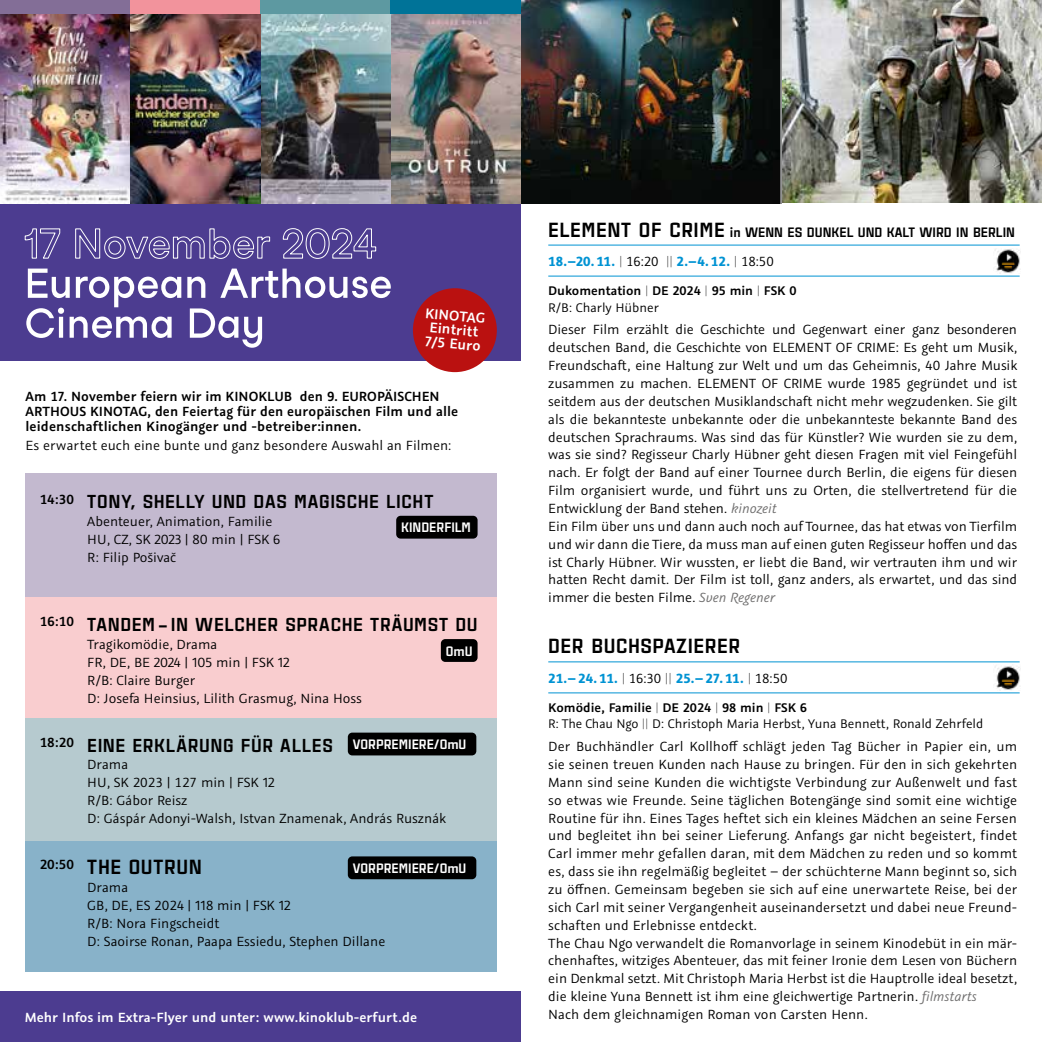
<style>
.page{position:relative;width:1042px;height:1042px;background:#fff}
.page>*{position:absolute;margin:0;border:0;box-sizing:border-box;transform-origin:0 0}
.t1{font:900 21px "Estricta";letter-spacing:.025em;color:#000}
.t2{font:900 19.25px "Estricta";letter-spacing:.025em;color:#000}
.t3{font:600 15.75px/14px "Graublau Sans";color:#fff}
.t4{font:14.88px/17.8px "Graublau Sans";color:#000}
.t5{font:600 14.88px/14.9px "Graublau Sans";letter-spacing:.01em;color:#000}
.t6{font:700 14.88px "Graublau Sans";color:#0093d3}
.t7{font:600 14.88px "Graublau Sans";color:#fff}
.t8{font:14px/16.8px "Graublau Sans";color:#000}
.t9{font:900 14px "Estricta";color:#000}
.t10{font:600 14px/16.8px "Graublau Sans";color:#000}
.t11{font:900 14px "Estricta";color:#fff}
.s1{font-size:21px}
.s2{font-weight:200;color:#000}
.s3{font-weight:400;color:#000}
.s4{font-weight:200}
.s5{font-weight:400}
.s6{font-style:italic;color:#706f6f}
.s7{font-weight:600}
</style>
<div class="page">
<img style="left:521px;top:0;width:259px;height:203px">
<img style="left:783px;top:0;width:259px;height:202px">
<img style="left:995px;top:666px;width:26px;height:24px">
<hr style="left:548px;top:692px;width:471px;height:1px;background:#0093d3">
<hr style="left:548px;top:661px;width:471px;height:1px;background:#0093d3">
<hr style="left:548px;top:276px;width:471px;height:1px;background:#0093d3">
<hr style="left:548px;top:245px;width:471px;height:1px;background:#0093d3">
<div style="left:0;top:0;width:521px;height:360px;background:#4c3c90"></div>
<div style="left:0;top:0;width:130px;height:15px;background:#836e97"></div>
<div style="left:130px;top:0;width:130px;height:15px;background:#f2939c"></div>
<div style="left:260px;top:0;width:131px;height:15px;background:#5d99a1"></div>
<div style="left:391px;top:0;width:130px;height:15px;background:#007398"></div>
<div style="left:0;top:991px;width:521px;height:51px;background:#4c3c90"></div>
<div style="left:25px;top:474px;width:471px;height:123px;background:#c3b9cf"></div>
<div style="left:25px;top:597px;width:471px;height:121px;background:#f9cdcf"></div>
<div style="left:25px;top:718px;width:471px;height:123px;background:#b6cacf"></div>
<div style="left:25px;top:841px;width:471px;height:131px;background:#88b2c9"></div>
<div style="left:441px;top:639px;width:36px;height:23px;background:#000;border-radius:4px"></div>
<img style="left:0;top:15px;width:521px;height:188px">
<div style="left:413px;top:288px;width:84px;height:84px;background:#ba1110;border-radius:50%"></div>
<svg style="left:25px;top:228px;width:351px;height:31px"></svg>
<svg style="left:26px;top:269px;width:365px;height:79px"></svg>
<img style="left:995px;top:249px;width:26px;height:25px">
<div style="left:348px;top:732px;width:128px;height:23px;background:#000;border-radius:4px"></div>
<div style="left:348px;top:856px;width:128px;height:23px;background:#000;border-radius:4px"></div>
<div style="left:396px;top:516px;width:81px;height:22px;background:#000;border-radius:4px"></div>
<p class="t3" style="left:426px;top:306px;width:62px;rotate:5deg">KINOTAG<br>Eintritt<br>7/5 Euro</p>
<p class="t5" style="left:25px;top:388px;width:434px">Am 17. November feiern wir im KINOKLUB den 9. EUROPÄISCHEN<br>ARTHOUS KINOTAG, den Feiertag für den europäischen Film und alle leidenschaftlichen Kinogänger und -betreiber:innen.</p>
<p class="t4" style="left:25px;top:437px;width:427px">Es erwartet euch eine bunte und ganz besondere Auswahl an Filmen:</p>
<p class="t2" style="left:40px;top:488px;width:395px"><sup>14:30</sup> TONY, SHELLY UND DAS MAGISCHE LICHT</p>
<p class="t4" style="left:87px;top:512px;width:195px">Abenteuer, Animation, Familie<br>HU, CZ, SK 2023 | 80 min | FSK 6<br>R: Filip Pošivač</p>
<p class="t11" style="left:401px;top:517px;width:71px">KINDERFILM</p>
<p class="t2" style="left:40px;top:611px;width:439px"><sup>16:10</sup> TANDEM – IN WELCHER SPRACHE TRÄUMST DU</p>
<p class="t4" style="left:87px;top:635px;width:276px">Tragikomödie, Drama<br>FR, DE, BE 2024 | 105 min | FSK 12<br>R/B: Claire Burger<br>D: Josefa Heinsius, Lilith Grasmug, Nina Hoss</p>
<p class="t2" style="left:40px;top:731px;width:295px"><sup>18:20</sup> EINE ERKLÄRUNG FÜR ALLES</p>
<p class="t4" style="left:87px;top:756px;width:360px">Drama<br>HU, SK 2023 | 127 min | FSK 12<br>R/B: Gábor Reisz<br>D: Gáspár Adonyi-Walsh, Istvan Znamenak, András Rusznák</p>
<h1 class="t1" style="left:40px;top:852px;width:164px"><sup>20:50</sup> THE OUTRUN</h1>
<p class="t4" style="left:87px;top:878px;width:299px">Drama<br>GB, DE, ES 2024 | 118 min | FSK 12<br>R/B: Nora Fingscheidt<br>D: Saoirse Ronan, Paapa Essiedu, Stephen Dillane</p>
<p class="t11" style="left:446px;top:641px;width:28px">OmU</p>
<p class="t11" style="left:353px;top:734px;width:115px">VORPREMIERE/OmU</p>
<p class="t11" style="left:353px;top:858px;width:115px">VORPREMIERE/OmU</p>
<p class="t7" style="left:25px;top:1008px;width:394px">Mehr Infos im Extra-Flyer und unter: www.kinoklub-erfurt.de</p>
<p class="t9" style="left:548px;top:222px;width:468px"><span class="s1">ELEMENT OF CRIME</span> in WENN ES DUNKEL UND KALT WIRD IN BERLIN</p>
<p class="t6" style="left:548px;top:251px;width:227px">18.–20.11. <span class="s2">|</span> <span class="s3">16:20</span> <span class="s2">||</span> 2.–4.12. <span class="s2">|</span> <span class="s3">18:50</span></p>
<p class="t10" style="left:548px;top:282px;width:250px">Dukomentation <span class="s4">|</span> DE 2024 <span class="s4">|</span> 95 min <span class="s4">|</span> FSK 0<br><span class="s5">R/B: Charly Hübner</span></p>
<p class="t4" style="left:548px;top:321px;width:470px">Dieser Film erzählt die Geschichte und Gegenwart einer ganz besonderen deutschen Band, die Geschichte von ELEMENT OF CRIME: Es geht um Musik, Freundschaft, eine Haltung zur Welt und um das Geheimnis, 40 Jahre Musik zusammen zu machen. ELEMENT OF CRIME wurde 1985 gegründet und ist seitdem aus der deutschen Musiklandschaft nicht mehr wegzudenken. Sie gilt als die bekannteste unbekannte oder die unbekannteste bekannte Band des deutschen Sprachraums. Was sind das für Künstler? Wie wurden sie zu dem, was sie sind? Regisseur Charly Hübner geht diesen Fragen mit viel Feingefühl nach. Er folgt der Band auf einer Tournee durch Berlin, die eigens für diesen Film organisiert wurde, und führt uns zu Orten, die stellvertretend für die Entwicklung der Band stehen. <span class="s6">kinozeit<br></span>Ein Film über uns und dann auch noch auf Tournee, das hat etwas von Tierfilm und wir dann die Tiere, da muss man auf einen guten Regisseur hoffen und das ist Charly Hübner. Wir wussten, er liebt die Band, wir vertrauten ihm und wir hatten Recht damit. Der Film ist toll, ganz anders, als erwartet, und das sind immer die besten Filme. <span class="s6">Sven Regener</span></p>
<h1 class="t1" style="left:548px;top:631px;width:193px">DER BUCHSPAZIERER</h1>
<p class="t6" style="left:548px;top:668px;width:241px">21.–24.11. <span class="s2">|</span> <span class="s3">16:30</span> <span class="s2">||</span> 25.–27.11. <span class="s2">|</span> <span class="s3">18:50</span></p>
<p class="t8" style="left:548px;top:699px;width:436px"><span class="s7">Komödie, Familie</span> <span class="s4">|</span> <span class="s7">DE 2024</span> <span class="s4">|</span> <span class="s7">98 min</span> <span class="s4">|</span> <span class="s7">FSK 6<br></span>R: The Chau Ngo <span class="s4">||</span> D: Christoph Maria Herbst, Yuna Bennett, Ronald Zehrfeld</p>
<p class="t4" style="left:548px;top:737px;width:470px">Der Buchhändler Carl Kollhoff schlägt jeden Tag Bücher in Papier ein, um sie seinen treuen Kunden nach Hause zu bringen. Für den in sich gekehrten Mann sind seine Kunden die wichtigste Verbindung zur Außenwelt und fast so etwas wie Freunde. Seine täglichen Botengänge sind somit eine wichtige Routine für ihn. Eines Tages heftet sich ein kleines Mädchen an seine Fersen und begleitet ihn bei seiner Lieferung. Anfangs gar nicht begeistert, findet Carl immer mehr gefallen daran, mit dem Mädchen zu reden und so kommt es, dass sie ihn regelmäßig begleitet – der schüchterne Mann beginnt so, sich zu öffnen. Gemeinsam begeben sie sich auf eine unerwartete Reise, bei der sich Carl mit seiner Vergangenheit auseinandersetzt und dabei neue Freund&shy;schaften und Erlebnisse entdeckt.<br>The Chau Ngo verwandelt die Romanvorlage in seinem Kinodebüt in ein mär&shy;chenhaftes, witziges Abenteuer, das mit feiner Ironie dem Lesen von Büchern ein Denkmal setzt. Mit Christoph Maria Herbst ist die Hauptrolle ideal besetzt, die kleine Yuna Bennett ist ihm eine gleichwertige Partnerin. <span class="s6">filmstarts<br></span>Nach dem gleichnamigen Roman von Carsten Henn.</p>
</div>
